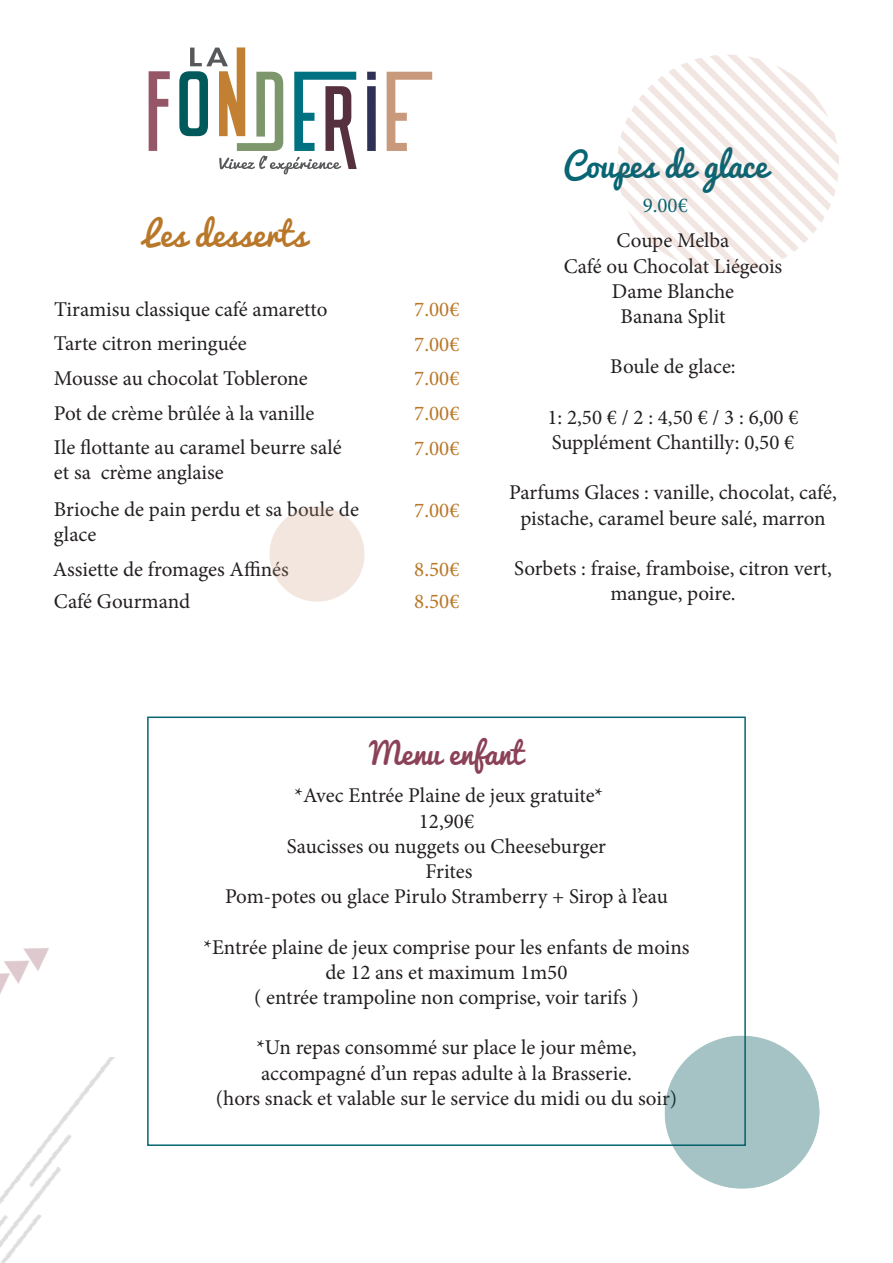
<style>
.page{position:relative;width:893px;height:1263px;background:#fff}
.page>*{position:absolute;margin:0;border:0;box-sizing:border-box;transform-origin:0 0}
.t1{font:33px "Pacifico";color:#076574}
.t2{font:33px "Pacifico";color:#b97829}
.t3{font:30px "Pacifico";color:#8b4258}
.t4{font:21px/25.2px "Minion Pro";color:#231f20;text-align:center}
.t5{font:21px "Minion Pro";color:#b97829}
.t6{font:21px "Minion Pro";color:#076574}
</style>
<div class="page">
<svg style="left:387px;top:72px;width:45px;height:79px"></svg>
<svg style="left:149px;top:71px;width:21px;height:80px"></svg>
<div style="left:367px;top:86px;width:9px;height:65px;background:#2e3056"></div>
<div style="left:367px;top:72px;width:9px;height:8px;background:#2e3056"></div>
<svg style="left:179px;top:47px;width:178px;height:127px"></svg>
<img style="left:0;top:1057px;width:196px;height:206px">
<img style="left:659px;top:1030px;width:161px;height:159px">
<img style="left:0;top:948px;width:49px;height:46px">
<img style="left:618px;top:55px;width:221px;height:218px">
<img style="left:269px;top:506px;width:96px;height:96px">
<h1 class="t1" style="left:563px;top:147px;width:206px">Coupes de glace</h1>
<p class="t6" style="left:643px;top:192px;width:47px">9.00€</p>
<h1 class="t2" style="left:144px;top:216px;width:164px">Les desserts</h1>
<p class="t4" style="left:54px;top:297px;width:275px">Tiramisu classique café amaretto</p>
<p class="t4" style="left:54px;top:331px;width:194px">Tarte citron meringuée</p>
<p class="t4" style="left:54px;top:365px;width:255px">Mousse au chocolat Toblerone</p>
<p class="t4" style="left:54px;top:400px;width:262px">Pot de crème brûlée à la vanille</p>
<p class="t4" style="left:54px;top:435px;width:289px;text-align:left">Ile flottante au caramel beurre salé et sa crème anglaise</p>
<p class="t4" style="left:54px;top:497px;width:306px;text-align:left">Brioche de pain perdu et sa boule de glace</p>
<p class="t4" style="left:53px;top:556px;width:237px">Assiette de fromages Affinés</p>
<p class="t4" style="left:54px;top:588px;width:138px">Café Gourmand</p>
<p class="t5" style="left:414px;top:296px;width:47px">7.00€</p>
<p class="t5" style="left:414px;top:330px;width:47px">7.00€</p>
<p class="t5" style="left:414px;top:364px;width:47px">7.00€</p>
<p class="t5" style="left:414px;top:399px;width:47px">7.00€</p>
<p class="t5" style="left:414px;top:434px;width:47px">7.00€</p>
<p class="t5" style="left:414px;top:496px;width:47px">7.00€</p>
<p class="t5" style="left:414px;top:555px;width:47px">8.50€</p>
<p class="t5" style="left:414px;top:587px;width:47px">8.50€</p>
<p class="t4" style="left:564px;top:228px;width:220px">Coupe Melba<br>Café ou Chocolat Liégeois<br>Dame Blanche<br>Banana Split</p>
<p class="t4" style="left:610px;top:354px;width:127px">Boule de glace:</p>
<p class="t4" style="left:547px;top:404px;width:253px;text-align:left">1: 2,50 € / 2 : 4,50 € / 3 : 6,00 €<br>Supplément Chantilly: 0,50 €</p>
<p class="t4" style="left:509px;top:480px;width:329px">Parfums Glaces : vanille, chocolat, café, pistache, caramel beure salé, marron</p>
<p class="t4" style="left:514px;top:556px;width:319px">Sorbets : fraise, framboise, citron vert, mangue, poire.</p>
<h2 class="t3" style="left:370px;top:737px;width:155px">Menu enfant</h2>
<p class="t4" style="left:225px;top:783px;width:444px">*Avec Entrée Plaine de jeux gratuite*<br>12,90€<br>Saucisses ou nuggets ou Cheeseburger<br>Frites<br>Pom-potes ou glace Pirulo Stramberry + Sirop à l’eau</p>
<p class="t4" style="left:204px;top:934px;width:487px">*Entrée plaine de jeux comprise pour les enfants de moins de 12 ans et maximum 1m50<br>( entrée trampoline non comprise, voir tarifs )</p>
<p class="t4" style="left:216px;top:1035px;width:463px">*Un repas consommé sur place le jour même, accompagné d’un repas adulte à la Brasserie.<br>(hors snack et valable sur le service du midi ou du soir)</p>
</div>
